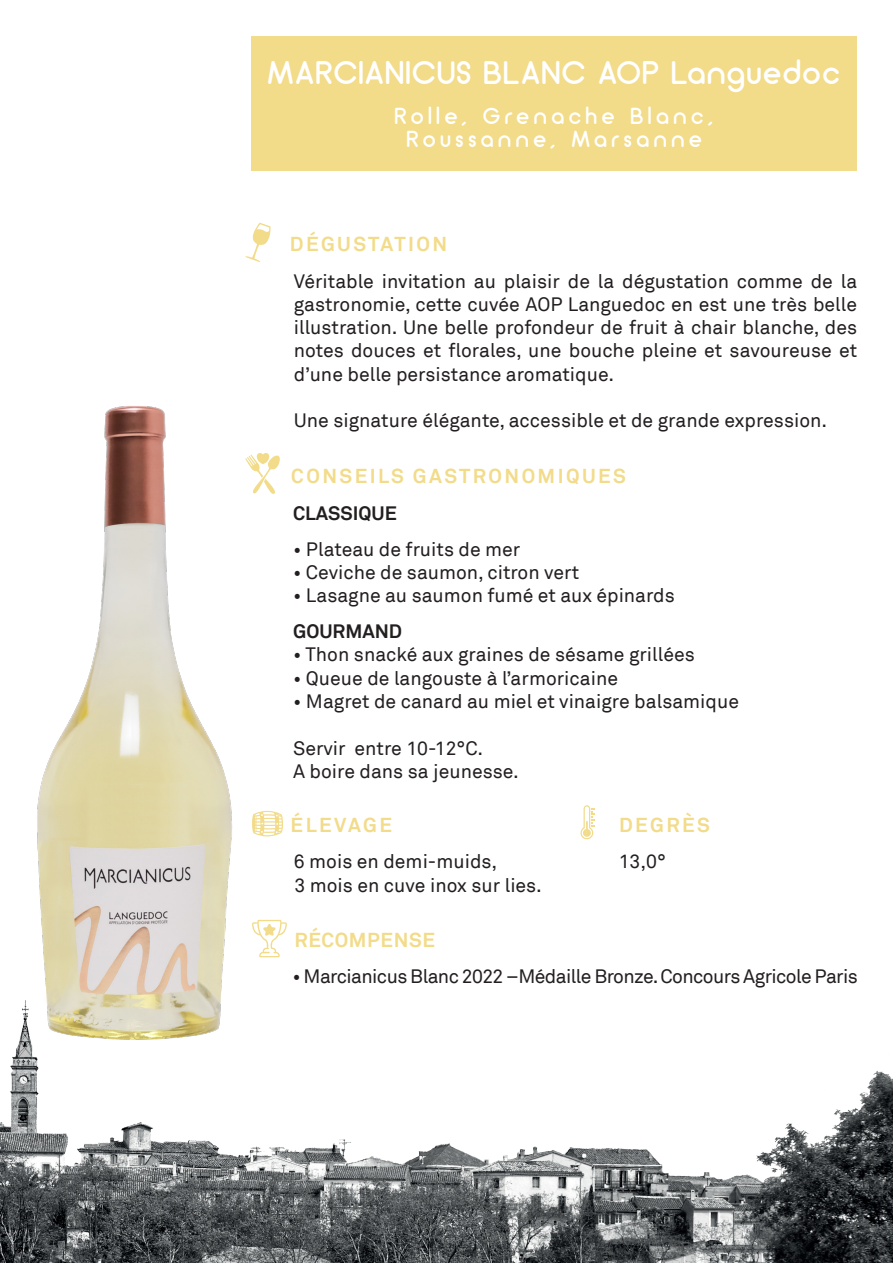
<style>
.page{position:relative;width:893px;height:1263px;background:#fff}
.page>*{position:absolute;margin:0;border:0;box-sizing:border-box;transform-origin:0 0}
.t1{font:32.85px "Arciform";letter-spacing:.04em;color:#fff}
.t2{font:23.4px "Arciform";letter-spacing:.195em;color:#fff}
.t3{font:700 20.1px "Akkurat";letter-spacing:.12em;color:#f2db89}
.t4{font:700 20.1px "Akkurat";letter-spacing:.03em;color:#f2db89}
.t5{font:19.35px/23.2px "Akkurat";color:#231f20;text-align:justify}
.t6{font:19.35px "Akkurat";letter-spacing:-.03em;color:#231f20}
.t7{font:700 19.35px "Akkurat";color:#231f20}
</style>
<div class="page">
<img style="left:0;top:1000px;width:893px;height:263px">
<img style="left:32px;top:406px;width:208px;height:647px">
<div style="left:251px;top:36px;width:606px;height:134px;background:#f2db89"></div>
<svg style="left:245px;top:223px;width:26px;height:39px"></svg>
<svg style="left:245px;top:453px;width:35px;height:41px"></svg>
<svg style="left:252px;top:810px;width:31px;height:26px"></svg>
<svg style="left:580px;top:805px;width:15px;height:34px"></svg>
<svg style="left:252px;top:920px;width:35px;height:37px"></svg>
<p class="t1" style="left:268px;top:52px;width:573px">MARCIANICUS BLANC AOP Languedoc</p>
<p class="t2" style="left:395px;top:101px;width:320px">Rolle, Grenache Blanc,</p>
<p class="t2" style="left:406px;top:125px;width:296px">Roussanne, Marsanne</p>
<p class="t3" style="left:290px;top:232px;width:159px">DÉGUSTATION</p>
<p class="t5" style="left:294px;top:270px;width:565px">Véritable invitation au plaisir de la dégustation comme de la gastronomie, cette cuvée AOP Languedoc en est une très belle illustration. Une belle profondeur de fruit à chair blanche, des notes douces et florales, une bouche pleine et savoureuse et d’une belle persistance aromatique.</p>
<p class="t5" style="left:294px;top:409px;width:535px">Une signature élégante, accessible et de grande expression.</p>
<p class="t3" style="left:291px;top:464px;width:336px">CONSEILS GASTRONOMIQUES</p>
<p class="t7" style="left:293px;top:500px;width:105px">CLASSIQUE</p>
<p class="t5" style="left:293px;top:538px;width:229px">• Plateau de fruits de mer</p>
<p class="t5" style="left:293px;top:561px;width:288px">• Ceviche de saumon, citron vert</p>
<p class="t5" style="left:293px;top:584px;width:383px">• Lasagne au saumon fumé et aux épinards</p>
<p class="t7" style="left:293px;top:619px;width:111px">GOURMAND</p>
<p class="t5" style="left:293px;top:644px;width:403px">• Thon snacké aux graines de sésame grillées</p>
<p class="t5" style="left:293px;top:667px;width:326px">• Queue de langouste à l’armoricaine</p>
<p class="t5" style="left:293px;top:690px;width:447px">• Magret de canard au miel et vinaigre balsamique</p>
<p class="t5" style="left:293px;top:737px;width:192px">Servir entre 10-12°C.</p>
<p class="t5" style="left:293px;top:760px;width:227px">A boire dans sa jeunesse.</p>
<p class="t3" style="left:291px;top:812px;width:103px">ÉLEVAGE</p>
<p class="t5" style="left:294px;top:850px;width:205px">6 mois en demi-muids,</p>
<p class="t5" style="left:294px;top:874px;width:249px">3 mois en cuve inox sur lies.</p>
<p class="t3" style="left:619px;top:812px;width:92px">DEGRÈS</p>
<p class="t5" style="left:619px;top:850px;width:49px">13,0°</p>
<p class="t4" style="left:294px;top:927px;width:142px">RÉCOMPENSE</p>
<p class="t6" style="left:292px;top:965px;width:567px">• Marcianicus Blanc 2022 –Médaille Bronze. Concours Agricole Paris</p>
</div>
